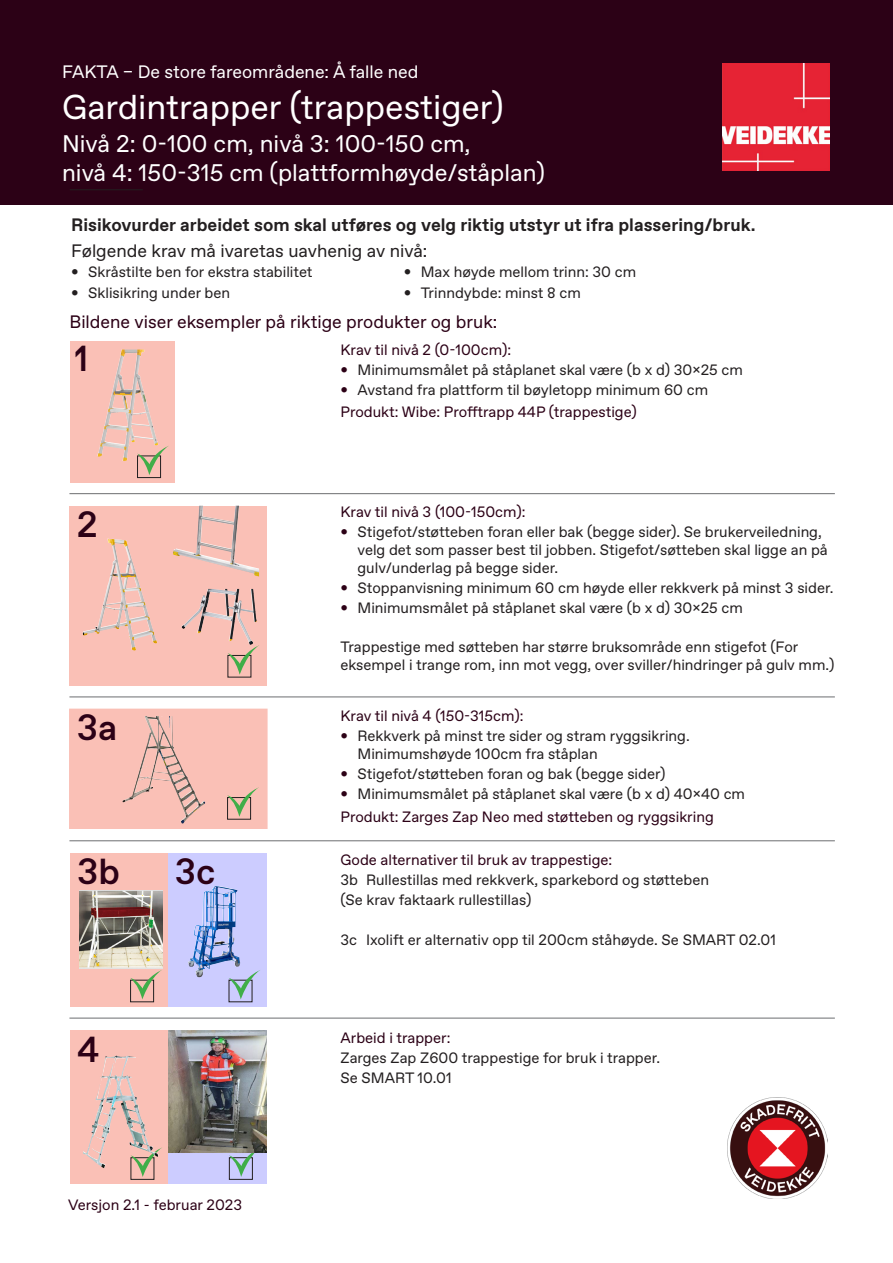
<style>
.page{position:relative;width:893px;height:1263px;background:#fff}
.page>*{position:absolute;margin:0;border:0;box-sizing:border-box;transform-origin:0 0}
.t1{font:700 36px "Veidekke Favorit Offc";color:#2c0116}
.t2{font:34.5px "Veidekke Favorit";color:#fff}
.t3{font:24px/28.8px "Veidekke Favorit";color:#fff}
.t4{font:700 18px "Veidekke Favorit";color:#231f20}
.t5{font:18px "Veidekke Favorit";color:#2c0116}
.t6{font:18px "Veidekke Favorit";color:#231f20}
.t7{font:18px "Veidekke Favorit";color:#fff}
.t8{font:15px/18px "Veidekke Favorit";color:#231f20}
.t9{font:15px "Veidekke Favorit";color:#2c0116}
.s1{color:#2c0116}
</style>
<div class="page">
<div style="left:0;top:0;width:893px;height:204px;background:#2c0116"></div>
<hr style="left:70px;top:189px;width:73px;height:1px;background:#231f20">
<div style="left:70px;top:1030px;width:101px;height:154px;background:#fac0b6"></div>
<div style="left:131px;top:1157px;width:23px;height:23px;border:1px solid #231f20"></div>
<svg style="left:131px;top:1147px;width:31px;height:31px"></svg>
<div style="left:168px;top:1030px;width:99px;height:154px;background:#ccf"></div>
<div style="left:229px;top:1157px;width:24px;height:23px;border:1px solid #231f20"></div>
<svg style="left:229px;top:1152px;width:32px;height:26px"></svg>
<div style="left:70px;top:341px;width:104px;height:141px;background:#fac0b6"></div>
<img style="left:105px;top:352px;width:16px;height:70px">
<div style="left:70px;top:506px;width:197px;height:179px;background:#fac0b6"></div>
<img style="left:108px;top:538px;width:7px;height:21px">
<img style="left:226px;top:513px;width:9px;height:9px">
<svg style="left:228px;top:645px;width:31px;height:30px"></svg>
<div style="left:69px;top:709px;width:199px;height:120px;background:#fac0b6"></div>
<img style="left:236px;top:589px;width:17px;height:22px">
<svg style="left:227px;top:787px;width:32px;height:30px"></svg>
<hr style="left:69px;top:493px;width:766px;height:1px;background:#6c6d70">
<hr style="left:69px;top:696px;width:766px;height:1px;background:#6c6d70">
<div style="left:137px;top:455px;width:24px;height:23px;border:1px solid #231f20"></div>
<svg style="left:137px;top:446px;width:32px;height:30px"></svg>
<img style="left:122px;top:716px;width:83px;height:107px">
<hr style="left:69px;top:840px;width:766px;height:1px;background:#6c6d70">
<div style="left:70px;top:853px;width:101px;height:153px;background:#fac0b6"></div>
<img style="left:80px;top:890px;width:82px;height:78px">
<svg style="left:130px;top:970px;width:32px;height:30px"></svg>
<div style="left:168px;top:853px;width:99px;height:153px;background:#ccf"></div>
<svg style="left:229px;top:970px;width:31px;height:30px"></svg>
<img style="left:188px;top:886px;width:53px;height:91px">
<hr style="left:69px;top:1018px;width:766px;height:1px;background:#6c6d70">
<img style="left:83px;top:1056px;width:76px;height:112px">
<img style="left:168px;top:1031px;width:99px;height:121px">
<img style="left:727px;top:1097px;width:100px;height:101px">
<img style="left:723px;top:64px;width:106px;height:106px">
<p class="t7" style="left:62px;top:61px;width:358px">FAKTA – De store fareområdene: Å falle ned</p>
<p class="t2" style="left:62px;top:87px;width:443px">Gardintrapper (trappestiger)</p>
<p class="t3" style="left:62px;top:130px;width:485px">Nivå 2: 0-100 cm, nivå 3: 100-150 cm,<br>nivå 4: 150-315 cm (plattformhøyde/ståplan)</p>
<p class="t4" style="left:71px;top:214px;width:686px">Risikovurder arbeidet som skal utføres og velg riktig utstyr ut ifra plassering/bruk.</p>
<p class="t6" style="left:71px;top:241px;width:358px">Følgende krav må ivaretas uavhenig av nivå:</p>
<p class="t8" style="left:71px;top:264px;width:243px">• Skråstilte ben for ekstra stabilitet</p>
<p class="t8" style="left:71px;top:284px;width:160px">• Sklisikring under ben</p>
<p class="t8" style="left:404px;top:264px;width:234px">• Max høyde mellom trinn: 30 cm</p>
<p class="t8" style="left:404px;top:284px;width:179px">• Trinndybde: minst 8 cm</p>
<p class="t5" style="left:69px;top:311px;width:429px">Bildene viser eksempler på riktige produkter og bruk:</p>
<p class="t1" style="left:75px;top:337px;width:16px">1</p>
<p class="t1" style="left:77px;top:503px;width:22px">2</p>
<p class="t1" style="left:77px;top:706px;width:42px">3a</p>
<p class="t1" style="left:77px;top:850px;width:44px">3b</p>
<p class="t1" style="left:175px;top:850px;width:42px">3c</p>
<p class="t1" style="left:77px;top:1028px;width:24px">4</p>
<p class="t9" style="left:68px;top:1196px;width:175px">Versjon 2.1 - februar 2023</p>
<p class="t9" style="left:341px;top:341px;width:172px">Krav til nivå 2 (0-100cm):</p>
<p class="t8" style="left:341px;top:361px;width:404px"><span class="s1">•</span> Minimumsmålet på ståplanet skal være (b x d) 30x25 cm</p>
<p class="t8" style="left:341px;top:381px;width:369px"><span class="s1">•</span> Avstand fra plattform til bøyletopp minimum 60 cm</p>
<p class="t9" style="left:341px;top:404px;width:298px">Produkt: Wibe: Profftrapp 44P (trappestige)</p>
<p class="t9" style="left:341px;top:503px;width:187px">Krav til nivå 3 (100-150cm):</p>
<p class="t8" style="left:358px;top:523px;width:472px;text-indent:-17px"><span class="s1">•</span> Stigefot/støtteben foran eller bak (begge sider). Se brukerveiledning, velg det som passer best til jobben. Stigefot/søtteben skal ligge an på gulv/underlag på begge sider.</p>
<p class="t8" style="left:341px;top:579px;width:494px"><span class="s1">•</span> Stoppanvisning minimum 60 cm høyde eller rekkverk på minst 3 sider.</p>
<p class="t8" style="left:341px;top:600px;width:404px"><span class="s1">•</span> Minimumsmålet på ståplanet skal være (b x d) 30x25 cm</p>
<p class="t8" style="left:341px;top:638px;width:495px">Trappestige med søtteben har større bruksområde enn stigefot (For eksempel i trange rom, inn mot vegg, over sviller/hindringer på gulv mm.)</p>
<p class="t9" style="left:341px;top:707px;width:185px">Krav til nivå 4 (150-315cm):</p>
<p class="t8" style="left:358px;top:727px;width:334px;text-indent:-17px"><span class="s1">•</span> Rekkverk på minst tre sider og stram ryggsikring.<br>Minimumshøyde 100cm fra ståplan</p>
<p class="t8" style="left:341px;top:765px;width:326px"><span class="s1">•</span> Stigefot/støtteben foran og bak (begge sider)</p>
<p class="t8" style="left:341px;top:785px;width:406px"><span class="s1">•</span> Minimumsmålet på ståplanet skal være (b x d) 40x40 cm</p>
<p class="t9" style="left:341px;top:808px;width:375px">Produkt: Zarges Zap Neo med støtteben og ryggsikring</p>
<p class="t9" style="left:341px;top:851px;width:273px">Gode alternativer til bruk av trappestige:</p>
<p class="t8" style="left:341px;top:871px;width:370px">3b Rullestillas med rekkverk, sparkebord og støtteben</p>
<p class="t8" style="left:341px;top:891px;width:192px">(Se krav faktaark rullestillas)</p>
<p class="t8" style="left:341px;top:931px;width:437px">3c Ixolift er alternativ opp til 200cm ståhøyde. Se SMART 02.01</p>
<p class="t9" style="left:341px;top:1029px;width:111px">Arbeid i trapper:</p>
<p class="t8" style="left:341px;top:1049px;width:321px">Zarges Zap Z600 trappestige for bruk i trapper.</p>
<p class="t8" style="left:341px;top:1069px;width:113px">Se SMART 10.01</p>
</div>
